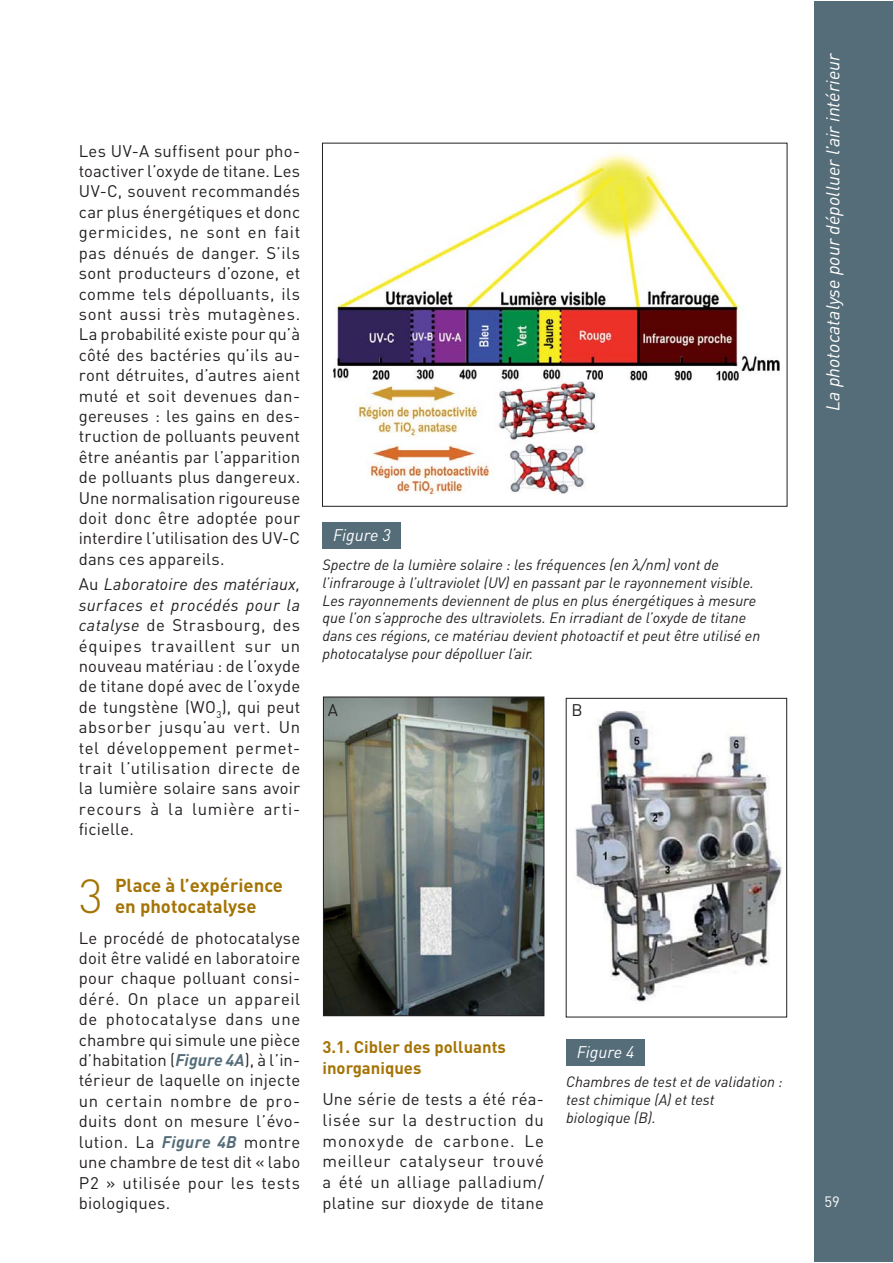
<style>
.page{position:relative;width:893px;height:1263px;background:#fff}
.page>*{position:absolute;margin:0;border:0;box-sizing:border-box;transform-origin:0 0}
.t1{font:300 47.1px "DIN";color:#a57406}
.t2{font:italic 18.45px "DIN";color:#fff}
.t3{font:700 18.45px/20.4px "DIN";color:#a57406}
.t4{font:16.65px/20.4px "DIN";letter-spacing:.015em;color:#231f20;text-align:justify}
.t5{font:700 16.65px/20.7px "DIN";color:#a57406}
.t6{font:italic 16.65px "DIN";color:#fff}
.t7{font:italic 14.85px/17.9px "DIN";color:#231f20}
.t8{font:14.85px "DIN";color:#fff}
.s1{font-style:italic}
.s2{font-weight:700;font-style:italic;color:#556d79}
.s3{font-family:"Sym Ita";font-style:normal}
</style>
<div class="page">
<div style="left:814px;top:1px;width:79px;height:1260px;background:#556d79"></div>
<div style="left:322px;top:522px;width:79px;height:27px;background:#556d79"></div>
<div style="left:566px;top:1040px;width:79px;height:26px;background:#556d79"></div>
<img style="left:325px;top:699px;width:217px;height:315px">
<div style="left:323px;top:697px;width:221px;height:319px;border:1px solid #231f20"></div>
<img style="left:575px;top:712px;width:207px;height:291px">
<div style="left:566px;top:698px;width:221px;height:320px;border:1px solid #231f20"></div>
<img style="left:333px;top:153px;width:446px;height:341px">
<p class="t4" style="left:79px;top:142px;width:223px">Les UV-A suffisent pour pho&shy;toactiver l’oxyde de titane. Les UV-C, souvent recommandés car plus énergétiques et donc germicides, ne sont en fait pas dénués de danger. S’ils sont producteurs d’ozone, et comme tels dépolluants, ils sont aussi très mutagènes.<br>La probabilité existe pour qu’à côté des bactéries qu’ils au&shy;ront détruites, d’autres aient muté et soit devenues dan&shy;gereuses : les gains en des&shy;truction de polluants peuvent être anéantis par l’apparition de polluants plus dangereux.<br>Une normalisation rigoureuse doit donc être adoptée pour interdire l’utilisation des UV-C dans ces appareils.</p>
<p class="t4" style="left:79px;top:576px;width:223px">Au <span class="s1">Laboratoire des matériaux, surfaces et procédés pour la catalyse</span> de Strasbourg, des équipes travaillent sur un nouveau matériau : de l’oxyde de titane dopé avec de l’oxyde de tungstène (WO<sub>3</sub>), qui peut absorber jusqu’au vert. Un tel développement permet&shy;trait l’utilisation directe de la lumière solaire sans avoir recours à la lumière arti&shy;ficielle.</p>
<h1 class="t1" style="left:79px;top:867px;width:26px">3</h1>
<p class="t3" style="left:115px;top:877px;width:170px">Place à l’expérience en photocatalyse</p>
<p class="t4" style="left:79px;top:929px;width:223px">Le procédé de photocatalyse doit être validé en laboratoire pour chaque polluant consi&shy;déré. On place un appareil de photocatalyse dans une chambre qui simule une pièce d’habitation (<span class="s2">Figure 4A</span>), à l’in&shy;térieur de laquelle on injecte un certain nombre de pro&shy;duits dont on mesure l’évo&shy;lution. La <span class="s2">Figure 4B</span> montre une chambre de test dit « labo P2 » utilisée pour les tests biologiques.</p>
<p class="t6" style="left:333px;top:528px;width:59px">Figure 3</p>
<p class="t7" style="left:322px;top:557px;width:439px">Spectre de la lumière solaire : les fréquences (en <span class="s3">λ</span>/nm) vont de l’infrarouge à l’ultraviolet (UV) en passant par le rayonnement visible.<br>Les rayonnements deviennent de plus en plus énergétiques à mesure que l’on s’approche des ultraviolets. En irradiant de l’oxyde de titane dans ces régions, ce matériau devient photoactif et peut être utilisé en photocatalyse pour dépolluer l’air.</p>
<p class="t4" style="left:328px;top:702px;width:12px">A</p>
<p class="t4" style="left:571px;top:702px;width:13px">B</p>
<p class="t5" style="left:322px;top:1039px;width:185px">3.1. Cibler des polluants inorganiques</p>
<p class="t4" style="left:322px;top:1091px;width:223px">Une série de tests a été réa&shy;lisée sur la destruction du monoxyde de carbone. Le meilleur catalyseur trouvé a été un alliage palladium/ platine sur dioxyde de titane</p>
<p class="t6" style="left:577px;top:1046px;width:59px">Figure 4</p>
<p class="t7" style="left:566px;top:1074px;width:218px">Chambres de test et de validation : test chimique (A) et test biologique (B).</p>
<p class="t2" style="left:826px;top:411px;width:360px;rotate:-90deg">La photocatalyse pour dépolluer l’air intérieur</p>
<p class="t8" style="left:824px;top:1196px;width:17px">59</p>
</div>
